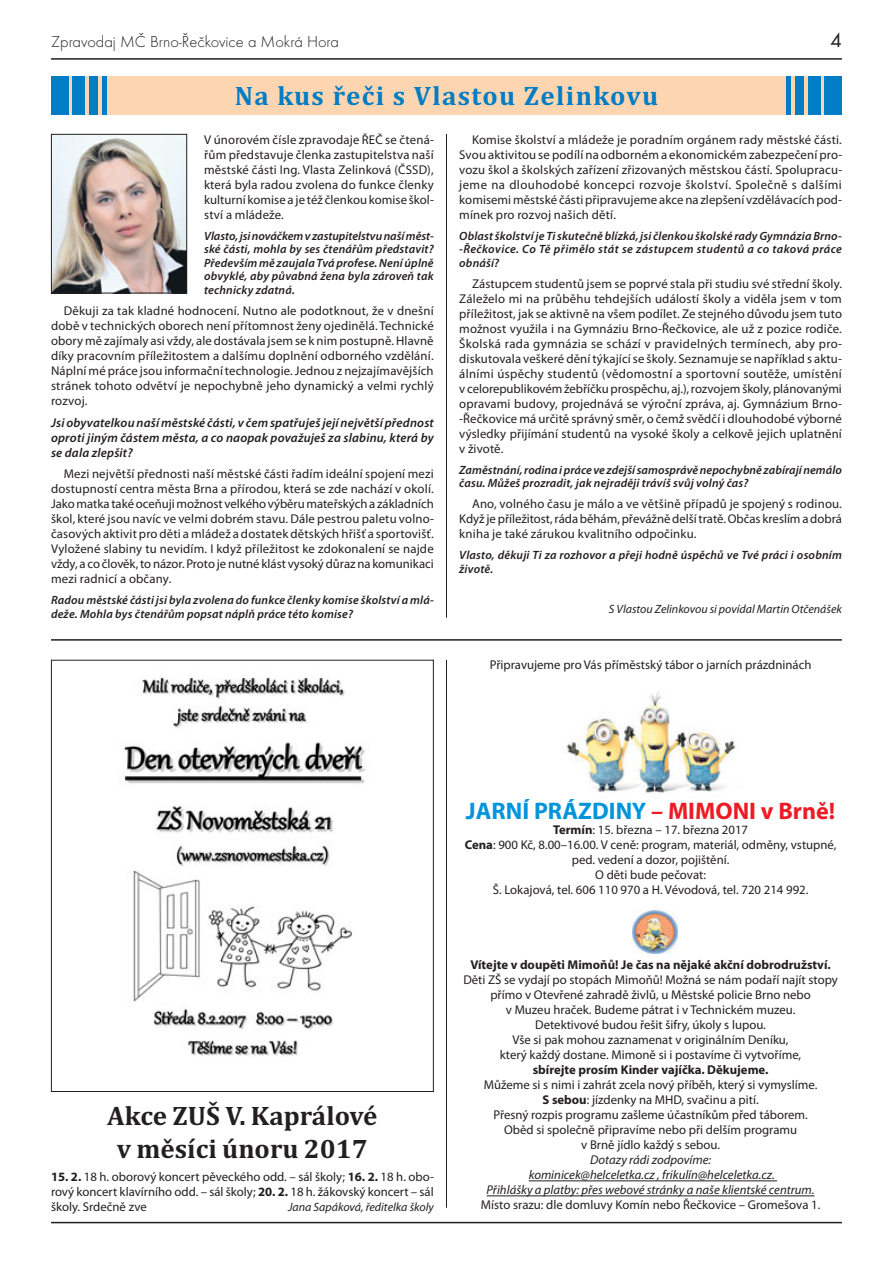
<style>
.page{position:relative;width:893px;height:1263px;background:#fff}
.page>*{position:absolute;margin:0;border:0;box-sizing:border-box;transform-origin:0 0}
.t1{font:700 27px/33px "Cambria";color:#231f20;text-align:center}
.t2{font:700 27px "Cambria";letter-spacing:.05em;color:#007dc5}
.t3{font:700 24px "Myriad Pro";color:#0095da}
.t4{font:21px "Futura TOT";color:#231f20}
.t5{font:16.5px "Futura TOT Ligh";color:#231f20}
.t6{font:12.75px/15px "Myriad Pro";color:#231f20;text-align:justify}
.t7{font:italic 600 12.75px/15px "Myriad Pro";letter-spacing:.015em;color:#231f20;text-align:justify}
.t8{font:italic 12.75px/15px "Myriad Pro";color:#231f20;text-align:center}
.t9{font:700 12.75px "Myriad Pro";color:#231f20}
.t10{font:italic 600 12px/13.5px "Myriad Pro";letter-spacing:.015em;color:#231f20}
.t11{font:italic 12px "Myriad Pro";color:#231f20}
.s1{font-weight:700}
.s2{color:#ed1c24}
</style>
<div class="page">
<img style="left:566px;top:691px;width:170px;height:105px">
<hr style="left:51px;top:1222px;width:791px;height:1px;background:#231f20">
<hr style="left:51px;top:58px;width:791px;height:2px;background:#231f20">
<hr style="left:51px;top:639px;width:791px;height:2px;background:#231f20">
<hr style="left:446px;top:660px;width:1px;height:548px;background:#231f20">
<div style="left:51px;top:77px;width:791px;height:38px;background:#fed5b1"></div>
<div style="left:51px;top:77px;width:17px;height:38px;background:#007dc5"></div>
<div style="left:72px;top:77px;width:13px;height:38px;background:#007dc5"></div>
<div style="left:89px;top:77px;width:9px;height:38px;background:#007dc5"></div>
<hr style="left:102px;top:77px;width:4px;height:38px;background:#007dc5">
<div style="left:825px;top:77px;width:17px;height:38px;background:#007dc5"></div>
<div style="left:808px;top:77px;width:13px;height:38px;background:#007dc5"></div>
<div style="left:795px;top:77px;width:9px;height:38px;background:#007dc5"></div>
<hr style="left:787px;top:77px;width:4px;height:38px;background:#007dc5">
<img style="left:53px;top:136px;width:132px;height:155px">
<div style="left:51px;top:134px;width:136px;height:159px;border:1px solid #231f20"></div>
<hr style="left:446px;top:134px;width:1px;height:484px;background:#231f20">
<hr style="left:529px;top:1180px;width:248px;height:1px;background:#231f20">
<hr style="left:487px;top:1195px;width:327px;height:1px;background:#231f20">
<img style="left:633px;top:910px;width:45px;height:43px">
<img style="left:124px;top:677px;width:242px;height:379px">
<p class="t5" style="left:51px;top:32px;width:289px">Zpravodaj MČ Brno-Řečkovice a Mokrá Hora</p>
<h3 class="t4" style="left:830px;top:28px;width:13px">4</h3>
<h1 class="t2" style="left:235px;top:86px;width:425px">Na kus řeči s Vlastou Zelinkovu</h1>
<p class="t6" style="left:204px;top:133px;width:231px">V únorovém čísle zpravodaje ŘEČ se čtená&shy;řům představuje členka zastupitelstva naší městské části Ing. Vlasta Zelinková (ČSSD), která byla radou zvolena do funkce členky kulturní komise a je též členkou komise škol&shy;ství a mládeže.</p>
<p class="t10" style="left:204px;top:229px;width:231px;text-align:justify">Vlasto, jsi nováčkem v zastupitelstvu naší měst&shy;ské části, mohla by ses čtenářům představit?<br>Především mě zaujala Tvá profese. Není úplně obvyklé, aby půvabná žena byla zároveň tak technicky zdatná.</p>
<p class="t6" style="left:51px;top:304px;width:384px;text-indent:13px">Děkuji za tak kladné hodnocení. Nutno ale podotknout, že v dnešní době v technických oborech není přítomnost ženy ojedinělá. Technické obory mě zajímaly asi vždy, ale dostávala jsem se k nim postupně. Hlavně díky pracovním příležitostem a dalšímu doplnění odborného vzdělání.<br>Náplní mé práce jsou informační technologie. Jednou z nejzajímavějších stránek tohoto odvětví je nepochybně jeho dynamický a velmi rychlý rozvoj.</p>
<p class="t7" style="left:51px;top:415px;width:384px">Jsi obyvatelkou naší městské části, v čem spatřuješ její největší přednost oproti jiným částem města, a co naopak považuješ za slabinu, která by se dala zlepšit?</p>
<p class="t6" style="left:51px;top:467px;width:384px;text-indent:13px">Mezi největší přednosti naší městské části řadím ideální spojení mezi dostupností centra města Brna a přírodou, která se zde nachází v okolí.<br>Jako matka také oceňuji možnost velkého výběru mateřských a základních škol, které jsou navíc ve velmi dobrém stavu. Dále pestrou paletu volno&shy;časových aktivit pro děti a mládež a dostatek dětských hřišť a sportovišť.<br>Vyložené slabiny tu nevidím. I když příležitost ke zdokonalení se najde vždy, a co člověk, to názor. Proto je nutné klást vysoký důraz na komunikaci mezi radnicí a občany.</p>
<p class="t10" style="left:51px;top:593px;width:384px">Radou městské části jsi byla zvolena do funkce členky komise školství a mlá&shy;deže. Mohla bys čtenářům popsat náplň práce této komise?</p>
<p class="t6" style="left:459px;top:133px;width:385px;text-indent:13px">Komise školství a mládeže je poradním orgánem rady městské části.<br>Svou aktivitou se podílí na odborném a ekonomickém zabezpečení pro&shy;vozu škol a školských zařízení zřizovaných městskou částí. Spolupracu&shy;jeme na dlouhodobé koncepci rozvoje školství. Společně s dalšími komisemi městské části připravujeme akce na zlepšení vzdělávacích pod&shy;mínek pro rozvoj našich dětí.</p>
<p class="t10" style="left:459px;top:229px;width:384px;text-align:justify">Oblast školství je Ti skutečně blízká, jsi členkou školské rady Gymnázia Brno--Řečkovice. Co Tě přimělo stát se zástupcem studentů a co taková práce obnáší?</p>
<p class="t6" style="left:459px;top:277px;width:384px;text-indent:13px">Zástupcem studentů jsem se poprvé stala při studiu své střední školy.<br>Záleželo mi na průběhu tehdejších událostí školy a viděla jsem v tom příležitost, jak se aktivně na všem podílet. Ze stejného důvodu jsem tuto možnost využila i na Gymnáziu Brno-Řečkovice, ale už z pozice rodiče.<br>Školská rada gymnázia se schází v pravidelných termínech, aby pro - diskutovala veškeré dění týkající se školy. Seznamuje se například s aktu&shy;álními úspěchy studentů (vědomostní a sportovní soutěže, umístění v celorepublikovém žebříčku prospěchu, aj.), rozvojem školy, plánovanými opravami budovy, projednává se výroční zpráva, aj. Gymnázium Brno--Řečkovice má určitě správný směr, o čemž svědčí i dlouhodobé výborné výsledky přijímání studentů na vysoké školy a celkově jejich uplatnění v životě.</p>
<p class="t10" style="left:459px;top:463px;width:384px">Zaměstnání, rodina i práce ve zdejší samosprávě nepochybně zabírají nemálo času. Můžeš prozradit, jak nejraději trávíš svůj volný čas?</p>
<p class="t6" style="left:459px;top:497px;width:384px;text-indent:13px">Ano, volného času je málo a ve většině případů je spojený s rodinou.<br>Když je příležitost, ráda běhám, převážně delší tratě. Občas kreslím a dobrá kniha je také zárukou kvalitního odpočinku.</p>
<p class="t10" style="left:459px;top:548px;width:384px">Vlasto, děkuji Ti za rozhovor a přeji hodně úspěchů ve Tvé práci i osobním životě.</p>
<p class="t11" style="left:609px;top:604px;width:235px">S Vlastou Zelinkovou si povídal Martin Otčenášek</p>
<p class="t6" style="left:490px;top:659px;width:323px">Připravujeme pro Vás příměstský tábor o jarních prázdninách</p>
<h1 class="t1" style="left:107px;top:1102px;width:272px">Akce ZUŠ V. Kaprálové v měsíci únoru 2017</h1>
<p class="t6" style="left:51px;top:1170px;width:384px"><span class="s1">15. 2.</span> 18 h. oborový koncert pěveckého odd. – sál školy; <span class="s1">16. 2.</span> 18 h. obo&shy;rový koncert klavírního odd. – sál školy; <span class="s1">20. 2.</span> 18 h. žákovský koncert – sál školy. Srdečně zve</p>
<p class="t11" style="left:288px;top:1202px;width:147px">Jana Sapáková, ředitelka školy</p>
<h2 class="t3" style="left:466px;top:802px;width:371px">JARNÍ PRÁZDINY <span class="s2">– MIMONI v Brně!</span></h2>
<p class="t6" style="left:465px;top:824px;width:373px;text-align:center"><span class="s1">Termín</span>: 15. března – 17. března 2017<br><span class="s1">Cena</span>: 900 Kč, 8.00–16.00. V ceně: program, materiál, odměny, vstupné, ped. vedení a dozor, pojištění.<br>O děti bude pečovat:<br>Š. Lokajová, tel. 606 110 970 a H. Vévodová, tel. 720 214 992.</p>
<p class="t9" style="left:470px;top:960px;width:362px">Vítejte v doupěti Mimoňů! Je čas na nějaké akční dobrodružství.</p>
<p class="t6" style="left:463px;top:974px;width:376px;text-align:center">Děti ZŠ se vydají po stopách Mimoňů! Možná se nám podaří najít stopy přímo v Otevřené zahradě živlů, u Městské policie Brno nebo<br>v Muzeu hraček. Budeme pátrat i v Technickém muzeu.<br>Detektivové budou řešit šifry, úkoly s lupou.<br>Vše si pak mohou zaznamenat v originálním Deníku,<br>který každý dostane. Mimoně si i postavíme či vytvoříme,</p>
<p class="t9" style="left:533px;top:1065px;width:237px">sbírejte prosím Kinder vajíčka. Děkujeme.</p>
<p class="t6" style="left:484px;top:1079px;width:335px;text-align:center">Můžeme si s nimi i zahrát zcela nový příběh, který si vymyslíme.<br><span class="s1">S sebou</span>: jízdenky na MHD, svačinu a pití.<br>Přesný rozpis programu zašleme účastníkům před táborem.<br>Oběd si společně připravíme nebo při delším programu<br>v Brně jídlo každý s sebou.</p>
<p class="t8" style="left:487px;top:1154px;width:329px">Dotazy rádi zodpovíme:<br>kominicek@helceletka.cz , frikulín@helceletka.cz.<br>Přihlášky a platby: přes webové stránky a naše klientské centrum.</p>
<p class="t6" style="left:481px;top:1199px;width:341px">Místo srazu: dle domluvy Komín nebo Řečkovice – Gromešova 1.</p>
</div>
